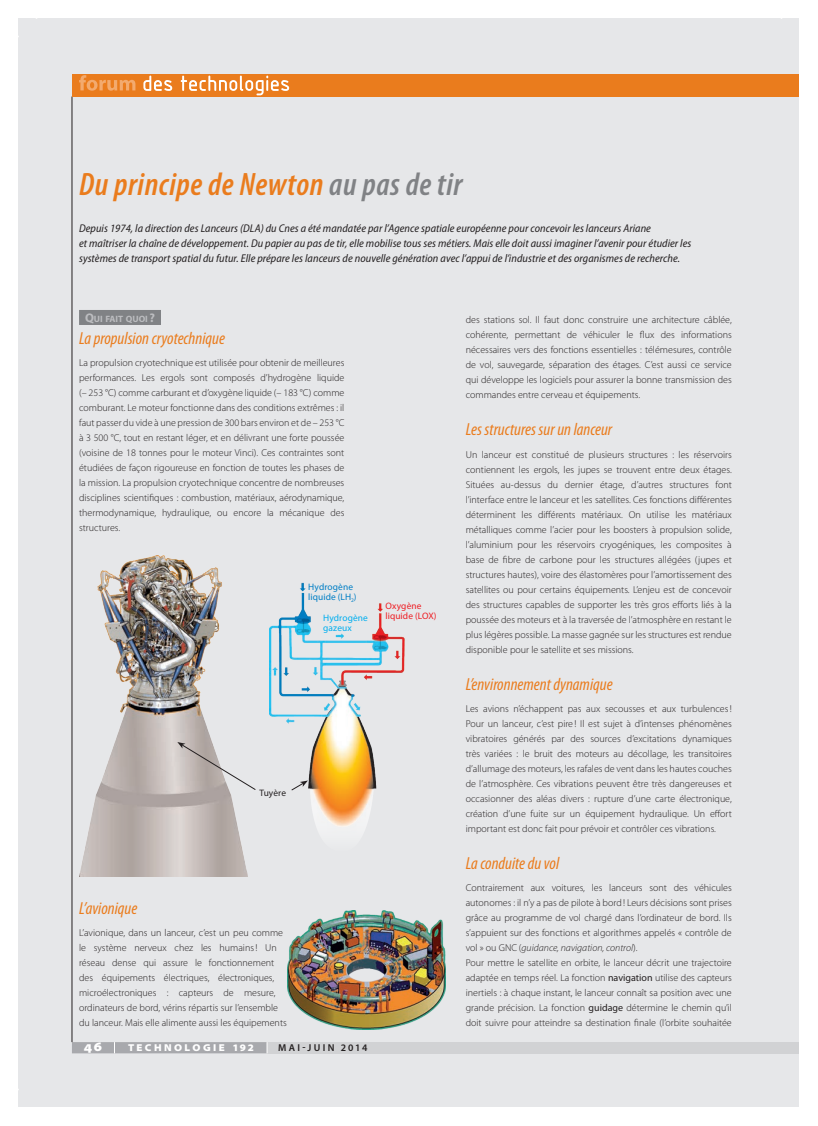
<style>
.page{position:relative;width:818px;height:1126px;background:#fff}
.page>*{position:absolute;margin:0;border:0;box-sizing:border-box;transform-origin:0 0}
.t1{font:italic 600 condensed 32.5px "Myriad Pro";letter-spacing:.015em;color:#ea7c1d}
.t2{font:italic condensed 17.5px "Myriad Pro";color:#ea7c1d}
.t3{font:900 semi-expanded 13.75px "Myriad Pro";color:#fff}
.t4{font:italic semi-condensed 11.25px/15px "Myriad Pro";letter-spacing:.005em;color:#231f20}
.t5{font:300 10px/15px "Myriad Pro";color:#231f20;text-align:justify}
.t6{font:900 semi-expanded 10px "Myriad Pro";letter-spacing:.24em;color:#fff}
.t7{font:600 10px "Myriad Pro";letter-spacing:.23em;color:#231f20}
.t8{font:9.38px/10px "Myriad Pro";letter-spacing:.01em;color:#007ec5}
.t9{font:9.38px/10px "Myriad Pro";letter-spacing:.01em;color:#ee1d23}
.t10{font:9.38px/10px "Myriad Pro";letter-spacing:.01em;color:#00aeef}
.t11{font:9.38px "Myriad Pro";letter-spacing:.01em;color:#231f20}
.t12{font:700 9.12px "Myriad Pro";color:#bcbdc0}
.s1{color:#808285}
.s2{font-size:17.5px;color:#808285}
.s3{font-size:12.5px}
.s4{font-style:italic}
.s5{font-weight:400}
</style>
<div class="page">
<div style="left:19px;top:19px;width:779px;height:1088px;background:#e6e7e9"></div>
<div style="left:781px;top:74px;width:17px;height:22px;background:#ea7c1d"></div>
<div style="left:781px;top:1041px;width:17px;height:12px;background:#d1d2d4"></div>
<div style="left:267px;top:1041px;width:514px;height:12px;background:#d1d2d4"></div>
<svg style="left:72px;top:1041px;width:195px;height:12px;background:#aeafb3"></svg>
<hr style="left:72px;top:96px;width:1px;height:945px;background:#231f20">
<div style="left:72px;top:74px;width:709px;height:22px;background:#ea7c1d"></div>
<svg style="left:79px;top:75px;width:56px;height:16px"></svg>
<svg style="left:143px;top:75px;width:146px;height:20px"></svg>
<div style="left:79px;top:310px;width:82px;height:15px;background:#808285"></div>
<img style="left:288px;top:910px;width:157px;height:119px">
<img style="left:79px;top:555px;width:168px;height:321px">
<img style="left:270px;top:582px;width:135px;height:249px">
<svg style="left:291px;top:780px;width:17px;height:10px"></svg>
<svg style="left:177px;top:742px;width:79px;height:48px"></svg>
<h1 class="t1" style="left:79px;top:164px;width:384px">Du principe de Newton <span class="s1">au pas de tir</span></h1>
<p class="t4" style="left:79px;top:220px;width:613px">Depuis 1974, la direction des Lanceurs (DLA) du Cnes a été mandatée par l’Agence spatiale européenne pour concevoir les lanceurs Ariane<br>et maîtriser la chaîne de développement. Du papier au pas de tir, elle mobilise tous ses métiers. Mais elle doit aussi imaginer l’avenir pour étudier les systèmes de transport spatial du futur. Elle prépare les lanceurs de nouvelle génération avec l’appui de l’industrie et des organismes de recherche.</p>
<p class="t12" style="left:79px;top:312px;width:83px"><span class="s2">•</span><span class="s3">Q</span>UI FAIT QUOI <span class="s3">?</span><span class="s2">•</span></p>
<h2 class="t2" style="left:79px;top:328px;width:147px">La propulsion cryotechnique</h2>
<p class="t5" style="left:79px;top:355px;width:267px">La propulsion cryotechnique est utilisée pour obtenir de meilleures performances. Les ergols sont composés d’hydrogène liquide (– 253 °C) comme carburant et d’oxygène liquide (– 183 °C) comme comburant. Le moteur fonctionne dans des conditions extrêmes : il faut passer du vide à une pression de 300 bars environ et de – 253 °C à 3 500 °C, tout en restant léger, et en délivrant une forte poussée (voisine de 18 tonnes pour le moteur Vinci). Ces contraintes sont étudiées de façon rigoureuse en fonction de toutes les phases de la mission. La propulsion cryotechnique concentre de nombreuses disciplines scientifiques : combustion, matériaux, aérodynamique, thermodynamique, hydraulique, ou encore la mécanique des structures.</p>
<p class="t8" style="left:308px;top:582px;width:50px">Hydrogène liquide (LH<sub>2</sub>)</p>
<p class="t10" style="left:323px;top:612px;width:46px">Hydrogène gazeux</p>
<p class="t9" style="left:385px;top:601px;width:53px">Oxygène liquide (LOX)</p>
<p class="t11" style="left:259px;top:787px;width:28px">Tuyère</p>
<h2 class="t2" style="left:79px;top:897px;width:60px">L’avionique</h2>
<p class="t5" style="left:79px;top:925px;width:209px;text-align:left">L’avionique, dans un lanceur, c’est un peu comme le système nerveux chez les humains! Un réseau dense qui assure le fonctionnement des équipements électriques, électroniques, microélectroniques : capteurs de mesure, ordinateurs de bord, vérins répartis sur l’ensemble du lanceur. Mais elle alimente aussi les équipements</p>
<h3 class="t3" style="left:84px;top:1037px;width:20px">46</h3>
<p class="t6" style="left:128px;top:1041px;width:127px">TECHNOLOGIE 192</p>
<p class="t7" style="left:278px;top:1041px;width:91px">MAI-JUIN 2014</p>
<p class="t5" style="left:465px;top:312px;width:267px">des stations sol. Il faut donc construire une architecture câblée, cohérente, permettant de véhiculer le flux des informations nécessaires vers des fonctions essentielles : télémesures, contrôle de vol, sauvegarde, séparation des étages. C’est aussi ce service qui développe les logiciels pour assurer la bonne transmission des commandes entre cerveau et équipements.</p>
<h2 class="t2" style="left:465px;top:419px;width:148px">Les structures sur un lanceur</h2>
<p class="t5" style="left:465px;top:446px;width:267px">Un lanceur est constitué de plusieurs structures : les réservoirs contiennent les ergols, les jupes se trouvent entre deux étages.<br>Situées au-dessus du dernier étage, d’autres structures font l’interface entre le lanceur et les satellites. Ces fonctions différentes déterminent les différents matériaux. On utilise les matériaux métalliques comme l’acier pour les boosters à propulsion solide, l’aluminium pour les réservoirs cryogéniques, les composites à base de fibre de carbone pour les structures allégées (jupes et structures hautes), voire des élastomères pour l’amortissement des satellites ou pour certains équipements. L’enjeu est de concevoir des structures capables de supporter les très gros efforts liés à la poussée des moteurs et à la traversée de l’atmosphère en restant le plus légères possible. La masse gagnée sur les structures est rendue disponible pour le satellite et ses missions.</p>
<h2 class="t2" style="left:465px;top:673px;width:148px">L’environnement dynamique</h2>
<p class="t5" style="left:465px;top:700px;width:267px">Les avions n’échappent pas aux secousses et aux turbulences!<br>Pour un lanceur, c’est pire ! Il est sujet à d’intenses phénomènes vibratoires générés par des sources d’excitations dynamiques très variées : le bruit des moteurs au décollage, les transitoires d’allumage des moteurs, les rafales de vent dans les hautes couches de l’atmosphère. Ces vibrations peuvent être très dangereuses et occasionner des aléas divers : rupture d’une carte électronique, création d’une fuite sur un équipement hydraulique. Un effort important est donc fait pour prévoir et contrôler ces vibrations.</p>
<h2 class="t2" style="left:465px;top:852px;width:95px">La conduite du vol</h2>
<p class="t5" style="left:465px;top:880px;width:267px;text-align:left">Contrairement aux voitures, les lanceurs sont des véhicules autonomes : il n’y a pas de pilote à bord! Leurs décisions sont prises grâce au programme de vol chargé dans l’ordinateur de bord. Ils s’appuient sur des fonctions et algorithmes appelés « contrôle de vol » ou GNC (<span class="s4">guidance, navigation, control</span>).<br>Pour mettre le satellite en orbite, le lanceur décrit une trajectoire adaptée en temps réel. La fonction <span class="s5">navigation</span> utilise des capteurs inertiels : à chaque instant, le lanceur connaît sa position avec une grande précision. La fonction <span class="s5">guidage</span> détermine le chemin qu’il doit suivre pour atteindre sa destination finale (l’orbite souhaitée</p>
</div>
